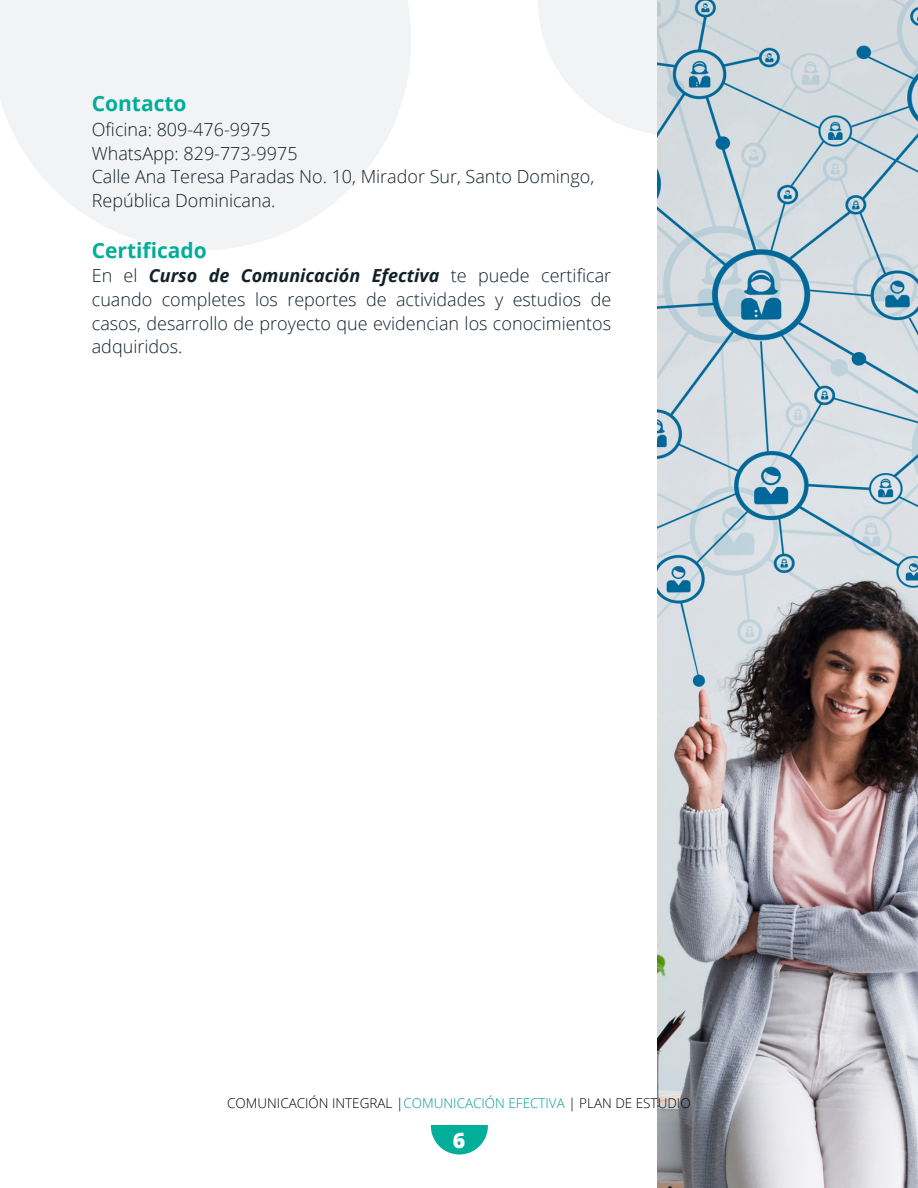
<style>
.page{position:relative;width:918px;height:1188px;background:#fff}
.page>*{position:absolute;margin:0;border:0;box-sizing:border-box;transform-origin:0 0}
.t1{font:800 21.3px "Open Sans";color:#fff}
.t2{font:700 21px "Open Sans";color:#00ae9a}
.t3{font:300 18px/23.7px "Open Sans";color:#12202a}
.t4{font:300 13.5px "Open Sans";color:#000}
.s1{font-weight:700;font-style:italic}
.s2{color:#009d92}
</style>
<div class="page">
<div style="left:538px;top:0;width:274px;height:136px;background:linear-gradient(to bottom,#f0f1f2,#fafbfb)"></div>
<div style="left:0;top:0;width:411px;height:250px;background:linear-gradient(to right,#f4f5f5,#f5f5f6)"></div>
<svg style="left:431px;top:1125px;width:57px;height:30px"></svg>
<img style="left:657px;top:0;width:261px;height:1188px">
<p class="t2" style="left:92px;top:89px;width:96px">Contacto</p>
<p class="t3" style="left:92px;top:117px;width:181px">Oficina: 809-476-9975</p>
<p class="t3" style="left:92px;top:141px;width:207px">WhatsApp: 829-773-9975</p>
<p class="t3" style="left:92px;top:165px;width:504px">Calle Ana Teresa Paradas No. 10, Mirador Sur, Santo Domingo,<br>Repú blica Dominicana.</p>
<p class="t2" style="left:92px;top:235px;width:117px">Certificado</p>
<p class="t3" style="left:92px;top:264px;width:521px;text-align:justify">En el <span class="s1">Curso de Comunicación Efectiva</span> te puede certificar cuando completes los reportes de actividades y estudios de casos, desarrollo de proyecto que evidencian los conocimientos adquiridos.</p>
<p class="t4" style="left:227px;top:1094px;width:465px">COMUNICACIÓN INTEGRAL |<span class="s2">COMUNICACIÓN EFECTIVA</span> | PLAN DE ESTUDIO</p>
<p class="t1" style="left:453px;top:1125px;width:14px">6</p>
</div>
